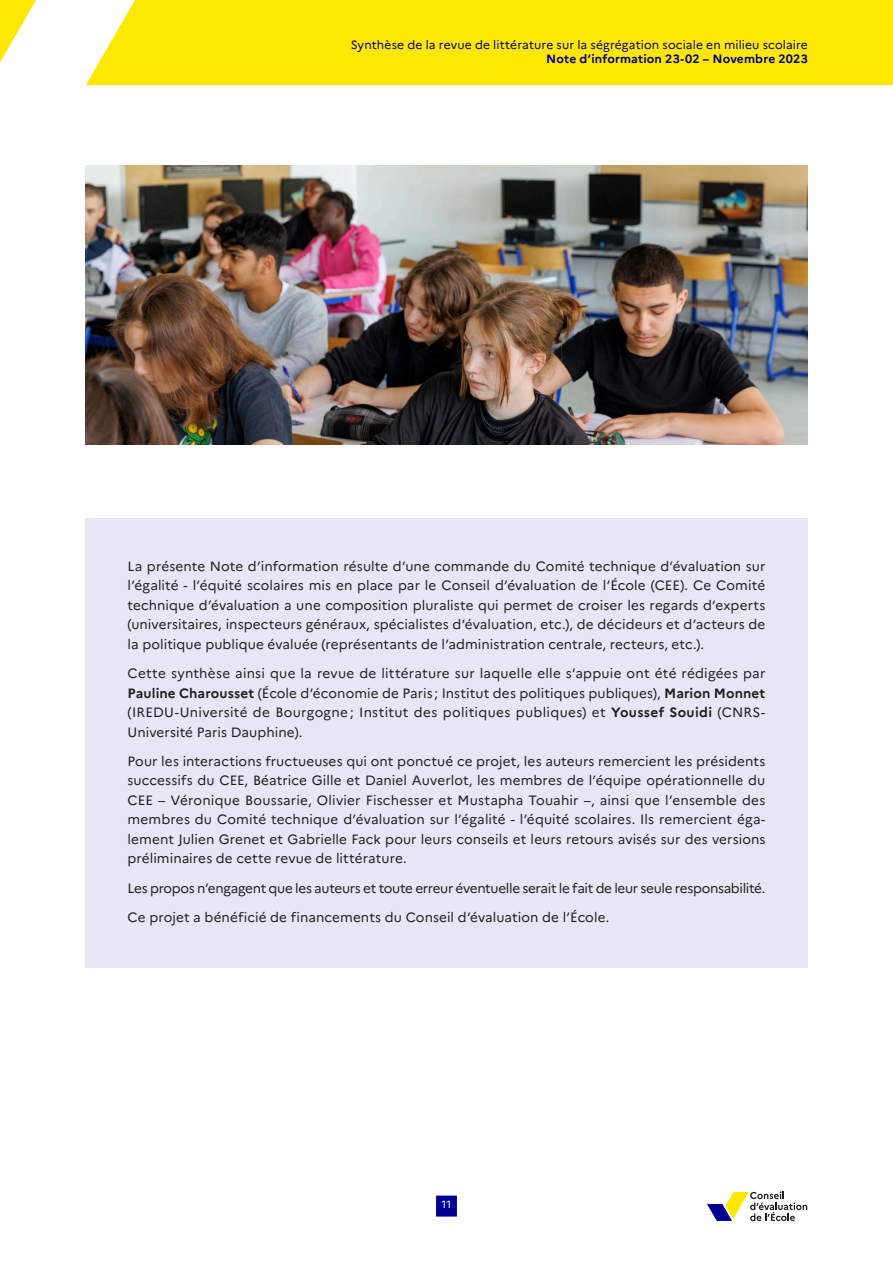
<style>
.page{position:relative;width:893px;height:1263px;background:#fff}
.page>*{position:absolute;margin:0;border:0;box-sizing:border-box;transform-origin:0 0}
.encart{font:13.5px/19.5px "Marianne";color:#231f20;text-align:justify}
.encart-2{font:13.5px "Marianne";letter-spacing:-.025em;color:#231f20}
.t1{font:12px "Marianne";letter-spacing:.01em;color:#000091}
.t2{font:700 12px "Marianne";letter-spacing:.01em;color:#000091}
.t3{font:10.5px "Marianne";color:#fff}
.s1{font-weight:700}
</style>
<div class="page">
<div style="left:0;top:0;width:893px;height:85px;background:#ffe800"></div>
<svg style="left:0;top:0;width:142px;height:166px"></svg>
<div style="left:85px;top:518px;width:723px;height:177px;background:#e6e6f4"></div>
<div style="left:85px;top:625px;width:723px;height:157px;background:#e6e6f4"></div>
<div style="left:85px;top:713px;width:723px;height:196px;background:#e6e6f4"></div>
<div style="left:85px;top:869px;width:723px;height:99px;background:#e6e6f4"></div>
<img style="left:85px;top:166px;width:723px;height:278px">
<svg style="left:707px;top:1191px;width:100px;height:30px"></svg>
<div style="left:436px;top:1195px;width:21px;height:21px;background:#000091"></div>
<p class="t1" style="left:351px;top:37px;width:459px">Synthèse de la revue de littérature sur la ségrégation sociale en milieu scolaire</p>
<p class="t2" style="left:546px;top:51px;width:263px">Note d’information 23-02 – Novembre 2023</p>
<p class="encart" style="left:128px;top:556px;width:639px">La présente Note d’information résulte d’une commande du Comité technique d’évaluation sur l’égalité - l’équité scolaires mis en place par le Conseil d’évaluation de l’École (CEE). Ce Comité technique d’évaluation a une composition pluraliste qui permet de croiser les regards d’experts (universitaires, inspecteurs généraux, spécialistes d’évaluation, etc.), de décideurs et d’acteurs de la politique publique évaluée (représentants de l’administration centrale, recteurs, etc.).</p>
<p class="encart" style="left:128px;top:663px;width:639px">Cette synthèse ainsi que la revue de littérature sur laquelle elle s’appuie ont été rédigées par <span class="s1">Pauline Charousset</span> (École d’économie de Paris ; Institut des politiques publiques), <span class="s1">Marion Monnet </span>(IREDU-Université de Bourgogne ; Institut des politiques publiques) et <span class="s1">Youssef Souidi</span> (CNRS-Université Paris Dauphine).</p>
<p class="encart" style="left:128px;top:751px;width:639px">Pour les interactions fructueuses qui ont ponctué ce projet, les auteurs remercient les présidents successifs du CEE, Béatrice Gille et Daniel Auverlot, les membres de l’équipe opérationnelle du CEE – Véronique Boussarie, Olivier Fischesser et Mustapha Touahir –, ainsi que l’ensemble des membres du Comité technique d’évaluation sur l’égalité - l’équité scolaires. Ils remercient éga&shy;lement Julien Grenet et Gabrielle Fack pour leurs conseils et leurs retours avisés sur des versions préliminaires de cette revue de littérature.</p>
<p class="encart-2" style="left:128px;top:879px;width:639px">Les propos n’engagent que les auteurs et toute erreur éventuelle serait le fait de leur seule responsabilité.</p>
<p class="encart" style="left:128px;top:907px;width:483px">Ce projet a bénéficié de financements du Conseil d’évaluation de l’École.</p>
<p class="t3" style="left:442px;top:1198px;width:11px">11</p>
</div>
